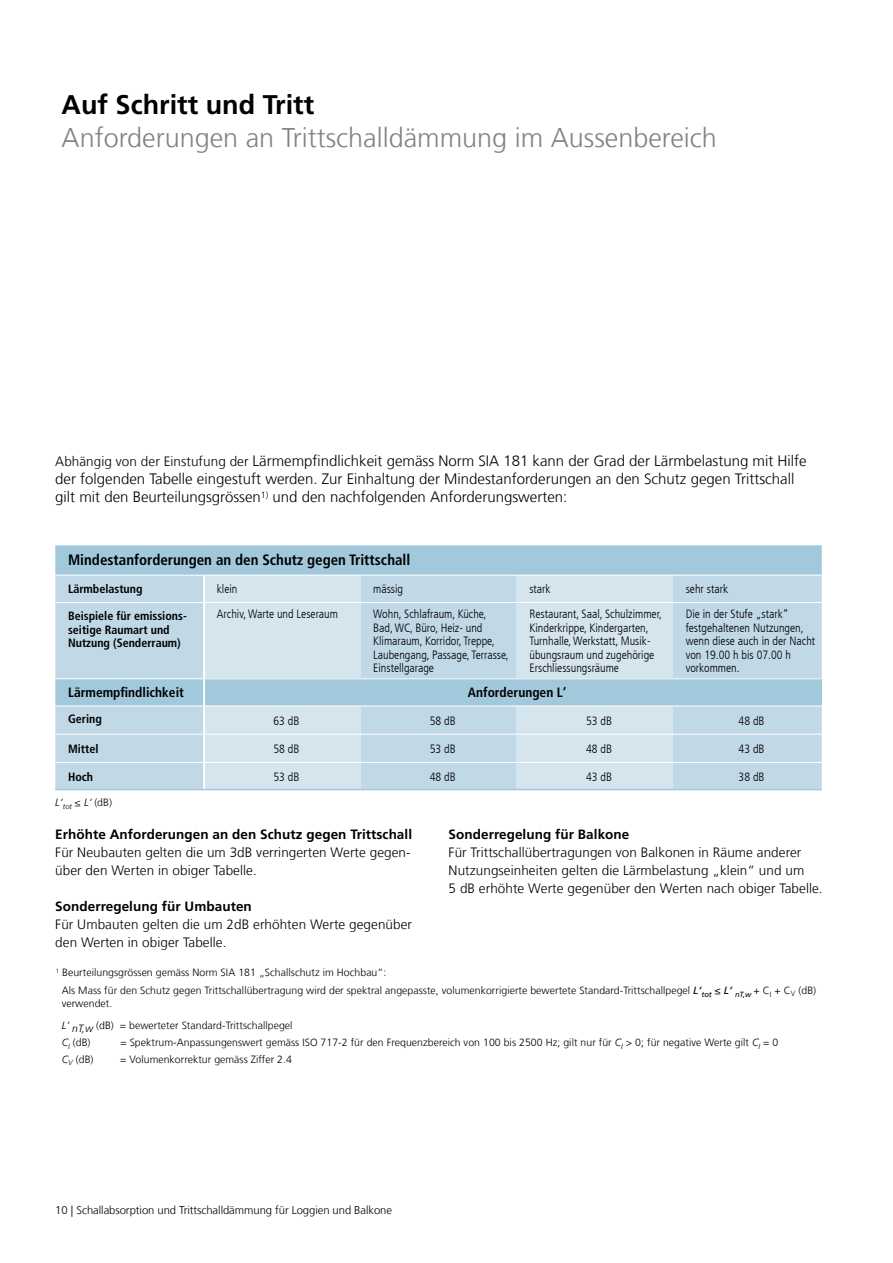
<style>
.page{position:relative;width:893px;height:1263px;background:#fff}
.page>*{position:absolute;margin:0;border:0;box-sizing:border-box;transform-origin:0 0}
.t1{font:300 27px "Sto Frutiger";color:#808285}
.t2{font:700 27px "Sto Frutiger";color:#000}
.t3{font:300 15px/18px "Sto Frutiger";color:#000}
.t4{font:700 condensed 15px "Sto Frutiger";color:#000}
.t5{font:300 13.5px/18.1px "Sto Frutiger";letter-spacing:.005em;color:#000}
.t6{font:700 13.5px "Sto Frutiger";letter-spacing:.005em;color:#000}
.t7{font:700 condensed 13.5px "Sto Frutiger";color:#000}
.t8{font:300 condensed 12px/13.5px "Sto Frutiger";color:#000}
.t9{font:700 condensed 12px/13.5px "Sto Frutiger";color:#000}
.t10{font:300 11.25px "Sto Frutiger";letter-spacing:-.005em;color:#000}
.t11{font:300 10.5px/18px "Sto Frutiger";letter-spacing:.005em;color:#000}
.t12{font:italic 300 10.5px "Sto Frutiger";color:#000}
.s1{font-size:13.5px}
.s2{font-style:normal}
.s3{font-weight:400;font-style:italic}
.s4{font-style:italic}
</style>
<div class="page">
<div style="left:55px;top:545px;width:767px;height:30px;background:#a1c8db"></div>
<svg style="left:55px;top:576px;width:767px;height:213px;background:#bfd8e5"></svg>
<svg style="left:205px;top:576px;width:468px;height:213px;background:#cbdfea"></svg>
<div style="left:517px;top:603px;width:156px;height:186px;background:#d4e5ee"></div>
<div style="left:204px;top:679px;width:618px;height:27px;background:#a1c8db"></div>
<hr style="left:203px;top:575px;width:2px;height:27px;background:#fff">
<hr style="left:203px;top:603px;width:2px;height:75px;background:#fff">
<hr style="left:203px;top:706px;width:2px;height:28px;background:#fff">
<hr style="left:203px;top:734px;width:2px;height:28px;background:#fff">
<hr style="left:203px;top:763px;width:2px;height:26px;background:#fff">
<hr style="left:203px;top:679px;width:2px;height:26px;background:#fff">
<hr style="left:55px;top:602px;width:149px;height:1px;background:#fff">
<hr style="left:204px;top:602px;width:156px;height:1px;background:#fff">
<hr style="left:517px;top:602px;width:156px;height:1px;background:#fff">
<hr style="left:673px;top:602px;width:149px;height:1px;background:#fff">
<hr style="left:55px;top:678px;width:149px;height:1px;background:#fff">
<hr style="left:204px;top:678px;width:156px;height:1px;background:#fff">
<hr style="left:360px;top:678px;width:157px;height:1px;background:#fff">
<hr style="left:517px;top:678px;width:156px;height:1px;background:#fff">
<hr style="left:673px;top:678px;width:149px;height:1px;background:#fff">
<hr style="left:55px;top:705px;width:149px;height:1px;background:#fff">
<hr style="left:204px;top:705px;width:156px;height:1px;background:#fff">
<hr style="left:360px;top:705px;width:157px;height:1px;background:#fff">
<hr style="left:517px;top:705px;width:156px;height:1px;background:#fff">
<hr style="left:673px;top:705px;width:149px;height:1px;background:#fff">
<hr style="left:55px;top:734px;width:149px;height:1px;background:#fff">
<hr style="left:204px;top:734px;width:156px;height:1px;background:#fff">
<hr style="left:360px;top:734px;width:157px;height:1px;background:#fff">
<hr style="left:517px;top:734px;width:156px;height:1px;background:#fff">
<hr style="left:673px;top:734px;width:149px;height:1px;background:#fff">
<hr style="left:55px;top:762px;width:149px;height:1px;background:#fff">
<hr style="left:204px;top:762px;width:156px;height:1px;background:#fff">
<hr style="left:360px;top:762px;width:157px;height:1px;background:#fff">
<hr style="left:517px;top:762px;width:156px;height:1px;background:#fff">
<hr style="left:673px;top:762px;width:149px;height:1px;background:#fff">
<hr style="left:360px;top:602px;width:157px;height:1px;background:#fff">
<hr style="left:55px;top:789px;width:149px;height:1px;background:#a1c8db">
<hr style="left:204px;top:789px;width:156px;height:1px;background:#a1c8db">
<hr style="left:360px;top:789px;width:157px;height:1px;background:#a1c8db">
<hr style="left:517px;top:789px;width:156px;height:1px;background:#a1c8db">
<hr style="left:673px;top:789px;width:149px;height:1px;background:#a1c8db">
<h1 class="t2" style="left:62px;top:89px;width:254px">Auf Schritt und Tritt</h1>
<h1 class="t1" style="left:62px;top:122px;width:657px">Anforderungen an Trittschalldämmung im Aussenbereich</h1>
<p class="t3" style="left:55px;top:452px;width:753px"><span class="s1">Abhängig von der Einstufung der</span> Lärmempfindlichkeit gemäss Norm SIA 181 kann der Grad der Lärmbelastung mit Hilfe der folgenden Tabelle eingestuft werden. Zur Einhaltung der Mindestanforderungen an den Schutz gegen Trittschall gilt mit den Beurteilungsgrössen<sup>1)</sup> und den nachfolgenden Anforderungswerten:</p>
<p class="t4" style="left:68px;top:551px;width:344px">Mindestanforderungen an den Schutz gegen Trittschall</p>
<p class="t9" style="left:68px;top:582px;width:76px">Lärmbelastung</p>
<p class="t8" style="left:217px;top:582px;width:22px">klein</p>
<p class="t8" style="left:373px;top:582px;width:32px">mässig</p>
<p class="t8" style="left:529px;top:582px;width:23px">stark</p>
<p class="t8" style="left:686px;top:582px;width:44px">sehr stark</p>
<p class="t9" style="left:68px;top:609px;width:120px">Beispiele für emissions&shy;seitige Raumart und<br>Nutzung (Senderraum)</p>
<p class="t8" style="left:217px;top:607px;width:123px">Archiv, Warte und Leseraum</p>
<p class="t8" style="left:373px;top:607px;width:137px">Wohn, Schlafraum, Küche,<br>Bad, WC, Büro, Heiz- und<br>Klimaraum, Korridor, Treppe,<br>Laubengang, Passage, Terrasse,<br>Einstellgarage</p>
<p class="t8" style="left:529px;top:607px;width:134px">Restaurant, Saal, Schulzimmer,<br>Kinderkrippe, Kindergarten,<br>Turnhalle, Werkstatt, Musik&shy;übungsraum und zugehörige<br>Erschliessungsräume</p>
<p class="t8" style="left:686px;top:607px;width:131px">Die in der Stufe „stark“ festgehaltenen Nutzungen, wenn diese auch in der Nacht von 19.00 h bis 07.00 h vorkommen.</p>
<p class="t7" style="left:68px;top:685px;width:117px">Lärmempfindlichkeit</p>
<p class="t7" style="left:468px;top:685px;width:100px">Anforderungen L‘</p>
<p class="t9" style="left:68px;top:712px;width:35px">Gering</p>
<p class="t8" style="left:273px;top:714px;width:27px">63 dB</p>
<p class="t8" style="left:430px;top:714px;width:27px">58 dB</p>
<p class="t8" style="left:586px;top:714px;width:27px">53 dB</p>
<p class="t8" style="left:739px;top:714px;width:27px">48 dB</p>
<p class="t9" style="left:68px;top:742px;width:32px">Mittel</p>
<p class="t8" style="left:274px;top:742px;width:27px">58 dB</p>
<p class="t8" style="left:430px;top:742px;width:27px">53 dB</p>
<p class="t8" style="left:586px;top:742px;width:27px">48 dB</p>
<p class="t8" style="left:739px;top:742px;width:27px">43 dB</p>
<p class="t9" style="left:68px;top:770px;width:27px">Hoch</p>
<p class="t8" style="left:274px;top:770px;width:27px">53 dB</p>
<p class="t8" style="left:430px;top:770px;width:27px">48 dB</p>
<p class="t8" style="left:586px;top:770px;width:27px">43 dB</p>
<p class="t8" style="left:739px;top:770px;width:27px">38 dB</p>
<p class="t12" style="left:55px;top:796px;width:58px">L‘<sub>tot</sub> ≤ L‘ <span class="s2">(dB)</span></p>
<p class="t6" style="left:55px;top:826px;width:358px">Erhöhte Anforderungen an den Schutz gegen Trittschall</p>
<p class="t5" style="left:55px;top:843px;width:357px">Für Neubauten gelten die um 3dB verringerten Werte gegen&shy;über den Werten in obiger Tabelle.</p>
<p class="t6" style="left:55px;top:898px;width:198px">Sonderregelung für Umbauten</p>
<p class="t5" style="left:55px;top:915px;width:358px">Für Umbauten gelten die um 2dB erhöhten Werte gegenüber den Werten in obiger Tabelle.</p>
<p class="t6" style="left:449px;top:826px;width:182px">Sonderregelung für Balkone</p>
<p class="t5" style="left:449px;top:843px;width:376px">Für Trittschallübertragungen von Balkonen in Räume anderer<br>Nutzungseinheiten gelten die Lärmbelastung „klein“ und um<br>5 dB erhöhte Werte gegenüber den Werten nach obiger Tabelle.</p>
<p class="t11" style="left:62px;top:964px;width:756px;text-indent:-6px"><sup>1</sup> Beurteilungsgrössen gemäss Norm SIA 181 „Schallschutz im Hochbau“:<br>Als Mass für den Schutz gegen Trittschallübertragung wird der spektral angepasste, volumenkorrigierte bewertete Standard-Trittschallpegel <span class="s3">L‘</span><sub>tot</sub> <span class="s3">≤ L‘</span> <sub>nT,w</sub> + C<sub>I</sub> + C<sub>V</sub> (dB)</p>
<p class="t11" style="left:62px;top:992px;width:232px;line-height:22.4px">verwendet.<br><span class="s4">L‘ nT,w</span> (dB) = bewerteter Standard-Trittschallpegel</p>
<p class="t11" style="left:62px;top:1034px;width:30px"><span class="s4">C</span><sub>I</sub> (dB)</p>
<p class="t11" style="left:120px;top:1034px;width:659px">= Spektrum-Anpassungenswert gemäss ISO 717-2 für den Frequenzbereich von 100 bis 2500 Hz; gilt nur für <span class="s4">C</span><sub>I</sub> &gt; 0; für negative Werte gilt <span class="s4">C</span><sub>I</sub> = 0</p>
<p class="t11" style="left:62px;top:1050px;width:33px"><span class="s4">C</span><sub>V</sub> (dB)</p>
<p class="t11" style="left:120px;top:1050px;width:173px">= Volumenkorrektur gemäss Ziffer 2.4</p>
<p class="t10" style="left:55px;top:1204px;width:338px">10 | Schallabsorption und Trittschalldämmung für Loggien und Balkone</p>
</div>
